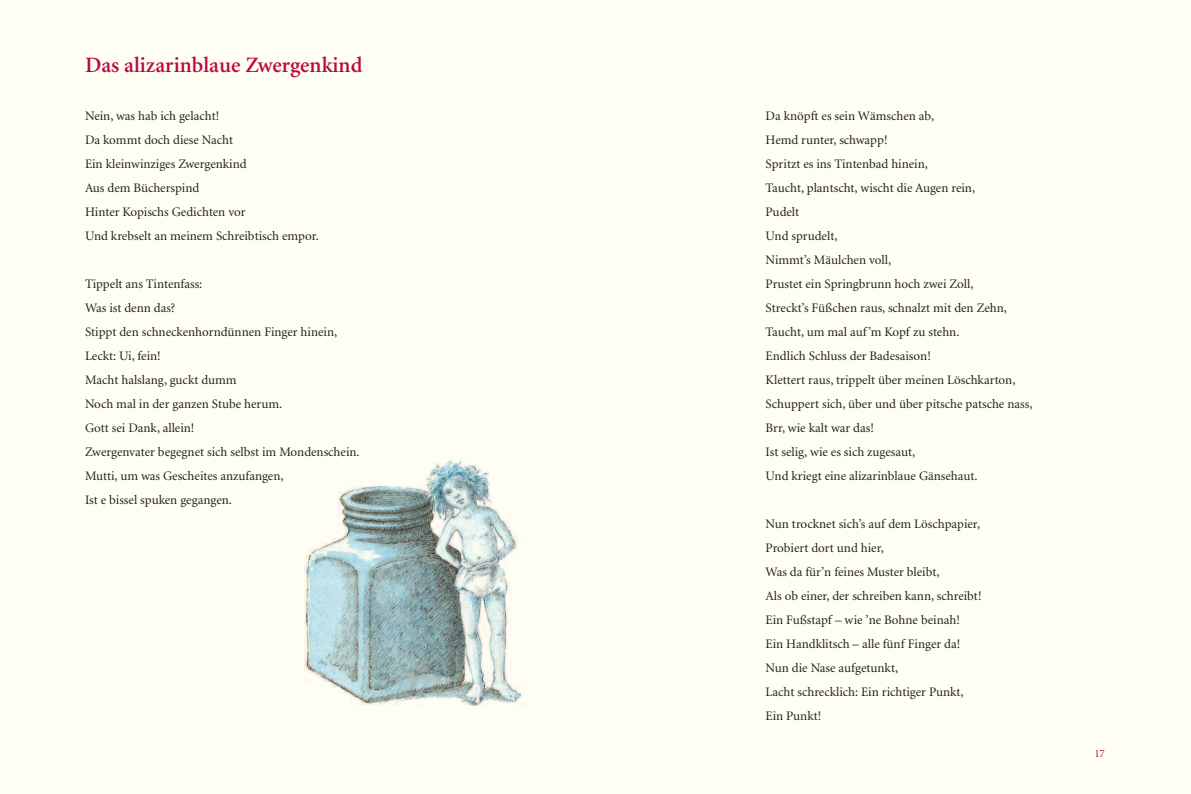
<style>
.page{position:relative;width:1191px;height:794px;background:#fff}
.page>*{position:absolute;margin:0;border:0;box-sizing:border-box;transform-origin:0 0}
.t1{font:600 22px "Minion";color:#ba0745}
.t2{font:13px/24px "Minion";color:#231f20}
.t3{font:11px "Minion";color:#ba0745}
</style>
<div class="page">
<div style="left:0;top:1px;width:1190px;height:793px;background:#fffef2"></div>
<img style="left:303px;top:460px;width:220px;height:246px">
<h1 class="t1" style="left:85px;top:54px;width:279px">Das alizarinblaue Zwergenkind</h1>
<p class="t2" style="left:85px;top:104px;width:235px">Nein, was hab ich gelacht!<br>Da kommt doch diese Nacht<br>Ein kleinwinziges Zwergenkind<br>Aus dem Bücherspind<br>Hinter Kopischs Gedichten vor<br>Und krebselt an meinem Schreibtisch empor.</p>
<p class="t2" style="left:85px;top:272px;width:276px">Tippelt ans Tintenfass:<br>Was ist denn das?<br>Stippt den schneckenhorndünnen Finger hinein,<br>Leckt: Ui, fein!<br>Macht halslang, guckt dumm<br>Noch mal in der ganzen Stube herum.<br>Gott sei Dank, allein!<br>Zwergenvater begegnet sich selbst im Mondenschein.<br>Mutti, um was Gescheites anzufangen,<br>Ist e bissel spuken gegangen.</p>
<p class="t2" style="left:765px;top:104px;width:268px">Da knöpft es sein Wämschen ab,<br>Hemd runter, schwapp!<br>Spritzt es ins Tintenbad hinein,<br>Taucht, plantscht, wischt die Augen rein,<br>Pudelt<br>Und sprudelt,<br>Nimmt’s Mäulchen voll,<br>Prustet ein Springbrunn hoch zwei Zoll,<br>Streckt’s Füßchen raus, schnalzt mit den Zehn,<br>Taucht, um mal auf’m Kopf zu stehn.<br>Endlich Schluss der Badesaison!<br>Klettert raus, trippelt über meinen Löschkarton,<br>Schuppert sich, über und über pitsche patsche nass,<br>Brr, wie kalt war das!<br>Ist selig, wie es sich zugesaut,<br>Und kriegt eine alizarinblaue Gänsehaut.</p>
<p class="t2" style="left:765px;top:512px;width:217px">Nun trocknet sich’s auf dem Löschpapier,<br>Probiert dort und hier,<br>Was da für’n feines Muster bleibt,<br>Als ob einer, der schreiben kann, schreibt!<br>Ein Fußstapf – wie ’ne Bohne beinah!<br>Ein Handklitsch – alle fünf Finger da!<br>Nun die Nase aufgetunkt,<br>Lacht schrecklich: Ein richtiger Punkt,<br>Ein Punkt!</p>
<p class="t3" style="left:1094px;top:748px;width:12px">17</p>
</div>
